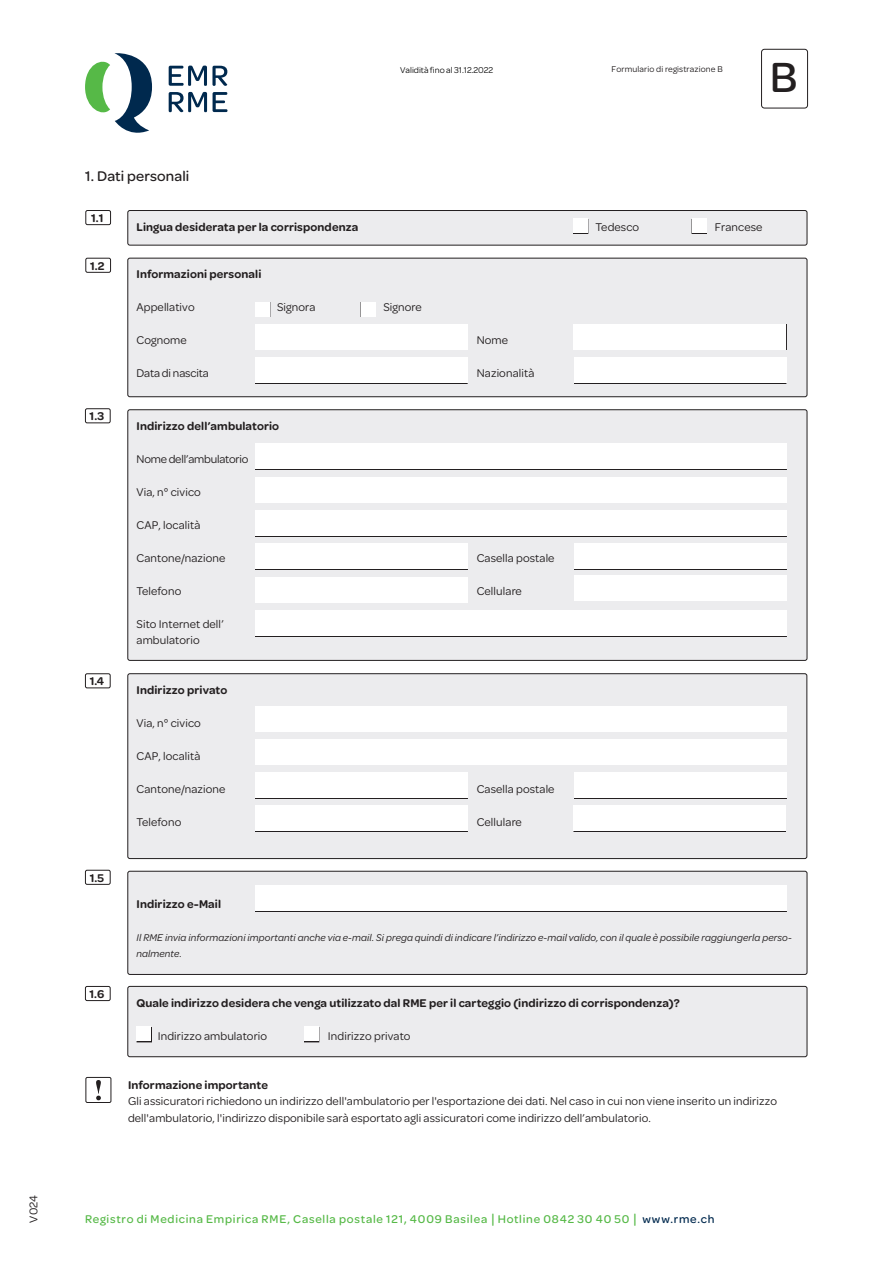
<style>
.page{position:relative;width:893px;height:1263px;background:#fff}
.page>*{position:absolute;margin:0;border:0;box-sizing:border-box;transform-origin:0 0}
._00-ABC{font:500 45px "Omnes";color:#231f20}
._02-Titel-FR{font:500 15px "Omnes";letter-spacing:.01em;color:#231f20}
._03-Lauftext-IT{font:12px/16.5px "Omnes";letter-spacing:.01em;color:#231f20}
._03-Lauftext-IT-Bold{font:600 12px "Omnes";letter-spacing:.01em;color:#231f20}
.t1{font:500 12px "Omnes";letter-spacing:.065em;color:#56b947}
._03-Lauftext-IT-2{font:600 12px "Omnes";letter-spacing:.01em;color:#231f20}
._03-Lauftext-IT-3{font:12px "Omnes";letter-spacing:-.015em;color:#231f20}
._00-Zahlen_positiv{font:600 12px "Omnes";color:#231f20}
._03-Lauftext-IT-4{font:12px "Omnes";letter-spacing:-.01em;color:#231f20}
._03-Info-IT-klein-it{font:italic 10.5px/16.5px "Omnes";letter-spacing:.01em;color:#231f20}
.t2{font:9px "Omnes";letter-spacing:.015em;color:#231f20}
.t3{font:9px "Omnes";color:#000}
.s1{font-size:14.4px}
.s2{color:#00294e}
</style>
<div class="page">
<svg style="left:85px;top:53px;width:67px;height:80px"></svg>
<svg style="left:169px;top:66px;width:58px;height:20px"></svg>
<svg style="left:169px;top:92px;width:38px;height:20px"></svg>
<svg style="left:213px;top:92px;width:14px;height:20px"></svg>
<div style="left:128px;top:258px;width:679px;height:139px;background:#ececee;border-radius:2px"></div>
<div style="left:128px;top:258px;width:679px;height:139px;border:1px solid #231f20;border-radius:2px"></div>
<div style="left:128px;top:210px;width:679px;height:35px;background:#ececee;border-radius:2px"></div>
<div style="left:128px;top:210px;width:679px;height:35px;border:1px solid #231f20;border-radius:2px"></div>
<div style="left:128px;top:986px;width:679px;height:71px;background:#ececee;border-radius:2px"></div>
<div style="left:128px;top:986px;width:679px;height:71px;border:1px solid #231f20;border-radius:2px"></div>
<div style="left:128px;top:871px;width:679px;height:103px;background:#ececee;border-radius:2px"></div>
<div style="left:128px;top:871px;width:679px;height:104px;border:1px solid #231f20;border-radius:2px"></div>
<div style="left:128px;top:410px;width:679px;height:250px;background:#ececee;border-radius:2px"></div>
<div style="left:128px;top:409px;width:679px;height:252px;border:1px solid #231f20;border-radius:2px"></div>
<div style="left:128px;top:674px;width:679px;height:184px;background:#ececee;border-radius:2px"></div>
<div style="left:128px;top:673px;width:679px;height:186px;border:1px solid #231f20;border-radius:2px"></div>
<div style="left:255px;top:886px;width:532px;height:26px;background:#231f20"></div>
<div style="left:255px;top:885px;width:532px;height:26px;background:#fff"></div>
<div style="left:255px;top:444px;width:532px;height:26px;background:#231f20"></div>
<div style="left:255px;top:444px;width:531px;height:25px;background:#fff"></div>
<div style="left:255px;top:477px;width:532px;height:26px;background:#fff"></div>
<div style="left:255px;top:510px;width:532px;height:26px;background:#fff"></div>
<div style="left:255px;top:610px;width:532px;height:26px;background:#fff"></div>
<div style="left:255px;top:544px;width:213px;height:26px;background:#231f20"></div>
<div style="left:255px;top:543px;width:213px;height:26px;background:#fff"></div>
<div style="left:255px;top:577px;width:213px;height:26px;background:#fff"></div>
<div style="left:574px;top:575px;width:213px;height:26px;background:#fff"></div>
<div style="left:574px;top:543px;width:213px;height:26px;background:#fff"></div>
<div style="left:255px;top:706px;width:532px;height:26px;background:#fff"></div>
<div style="left:255px;top:739px;width:532px;height:26px;background:#fff"></div>
<div style="left:255px;top:772px;width:213px;height:26px;background:#fff"></div>
<div style="left:255px;top:805px;width:213px;height:26px;background:#fff"></div>
<div style="left:574px;top:805px;width:212px;height:26px;background:#fff"></div>
<div style="left:574px;top:773px;width:213px;height:26px;background:#231f20"></div>
<div style="left:574px;top:772px;width:212px;height:26px;background:#fff"></div>
<div style="left:574px;top:324px;width:212px;height:26px;background:#fff"></div>
<div style="left:574px;top:358px;width:212px;height:26px;background:#231f20"></div>
<div style="left:574px;top:358px;width:212px;height:25px;background:#fff"></div>
<div style="left:255px;top:324px;width:213px;height:26px;background:#fff"></div>
<div style="left:255px;top:358px;width:213px;height:26px;background:#231f20"></div>
<div style="left:255px;top:358px;width:212px;height:25px;background:#fff"></div>
<div style="left:255px;top:302px;width:15px;height:15px;background:#fff"></div>
<div style="left:573px;top:218px;width:15px;height:15px;background:#fff"></div>
<div style="left:692px;top:218px;width:15px;height:15px;background:#fff"></div>
<svg style="left:136px;top:1027px;width:16px;height:15px"></svg>
<div style="left:137px;top:1026px;width:14px;height:15px;background:#fff"></div>
<svg style="left:304px;top:1027px;width:16px;height:15px"></svg>
<div style="left:304px;top:1026px;width:15px;height:15px;background:#fff"></div>
<div style="left:361px;top:302px;width:15px;height:15px;background:#fff"></div>
<div style="left:761px;top:49px;width:47px;height:59px;border:1px solid #231f20;border-radius:3px"></div>
<div style="left:86px;top:210px;width:25px;height:15px;border:1px solid #231f20;border-radius:2px"></div>
<div style="left:86px;top:258px;width:25px;height:15px;border:1px solid #231f20;border-radius:2px"></div>
<div style="left:85px;top:408px;width:25px;height:15px;border:1px solid #231f20;border-radius:2px"></div>
<div style="left:85px;top:673px;width:25px;height:15px;border:1px solid #231f20;border-radius:2px"></div>
<div style="left:85px;top:870px;width:25px;height:14px;border:1px solid #231f20;border-radius:2px"></div>
<div style="left:85px;top:986px;width:25px;height:15px;border:1px solid #231f20;border-radius:2px"></div>
<div style="left:86px;top:1077px;width:25px;height:26px;border:1px solid #231f20;border-radius:2px"></div>
<svg style="left:96px;top:1080px;width:5px;height:20px"></svg>
<p class="_03-Lauftext-IT" style="left:24px;top:1222px;width:29px;rotate:-90deg">V024</p>
<p class="t3" style="left:400px;top:64px;width:95px">Validità fino al 31.12.2022</p>
<p class="t2" style="left:612px;top:63px;width:113px">Formulario di registrazione B</p>
<p class="_00-ABC" style="left:770px;top:47px;width:29px">B</p>
<p class="_02-Titel-FR" style="left:85px;top:166px;width:106px">1. Dati personali</p>
<p class="_00-Zahlen_positiv" style="left:91px;top:209px;width:14px">1.1</p>
<p class="_00-Zahlen_positiv" style="left:90px;top:257px;width:16px">1.2</p>
<p class="_00-Zahlen_positiv" style="left:90px;top:408px;width:16px">1.3</p>
<p class="_00-Zahlen_positiv" style="left:90px;top:673px;width:16px">1.4</p>
<p class="_00-Zahlen_positiv" style="left:90px;top:869px;width:16px">1.5</p>
<p class="_03-Lauftext-IT-2" style="left:137px;top:218px;width:223px">Lingua desiderata per la corrispondenza</p>
<p class="_03-Lauftext-IT" style="left:596px;top:218px;width:45px">Tedesco</p>
<p class="_03-Lauftext-IT" style="left:715px;top:218px;width:49px">Francese</p>
<p class="_03-Lauftext-IT-Bold" style="left:137px;top:266px;width:126px">Informazioni personali</p>
<p class="_03-Lauftext-IT" style="left:137px;top:298px;width:60px">Appellativo</p>
<p class="_03-Lauftext-IT" style="left:277px;top:298px;width:40px">Signora</p>
<p class="_03-Lauftext-IT" style="left:383px;top:298px;width:40px">Signore</p>
<p class="_03-Lauftext-IT" style="left:137px;top:331px;width:52px">Cognome</p>
<p class="_03-Lauftext-IT" style="left:477px;top:331px;width:33px">Nome</p>
<p class="_03-Lauftext-IT-4" style="left:137px;top:365px;width:74px">Data di nascita</p>
<p class="_03-Lauftext-IT" style="left:477px;top:364px;width:59px">Nazionalità</p>
<p class="_03-Lauftext-IT-Bold" style="left:137px;top:417px;width:144px">Indirizzo dell’ambulatorio</p>
<p class="_03-Lauftext-IT-3" style="left:137px;top:451px;width:114px">Nome dell’ambulatorio</p>
<p class="_03-Lauftext-IT" style="left:137px;top:483px;width:66px">Via, n° civico</p>
<p class="_03-Lauftext-IT" style="left:137px;top:516px;width:65px">CAP, località</p>
<p class="_03-Lauftext-IT" style="left:137px;top:549px;width:91px">Cantone/nazione</p>
<p class="_03-Lauftext-IT" style="left:477px;top:549px;width:79px">Casella postale</p>
<p class="_03-Lauftext-IT" style="left:137px;top:582px;width:46px">Telefono</p>
<p class="_03-Lauftext-IT" style="left:477px;top:582px;width:47px">Cellulare</p>
<p class="_03-Lauftext-IT" style="left:137px;top:615px;width:89px">Sito Internet dell’</p>
<p class="_03-Lauftext-IT" style="left:137px;top:631px;width:65px">ambulatorio</p>
<p class="_03-Lauftext-IT-Bold" style="left:137px;top:681px;width:92px">Indirizzo privato</p>
<p class="_03-Lauftext-IT" style="left:137px;top:714px;width:66px">Via, n° civico</p>
<p class="_03-Lauftext-IT" style="left:137px;top:747px;width:65px">CAP, località</p>
<p class="_03-Lauftext-IT" style="left:137px;top:780px;width:91px">Cantone/nazione</p>
<p class="_03-Lauftext-IT" style="left:477px;top:780px;width:79px">Casella postale</p>
<p class="_03-Lauftext-IT" style="left:137px;top:813px;width:46px">Telefono</p>
<p class="_03-Lauftext-IT" style="left:477px;top:813px;width:47px">Cellulare</p>
<p class="_00-Zahlen_positiv" style="left:89px;top:985px;width:16px">1.6</p>
<p class="_03-Lauftext-IT-Bold" style="left:137px;top:895px;width:86px">Indirizzo e-Mail</p>
<p class="_03-Info-IT-klein-it" style="left:137px;top:929px;width:657px">Il RME invia informazioni importanti anche via e-mail. Si prega quindi di indicare l’indirizzo e-mail valido, con il quale è possibile raggiungerla perso&shy;nalmente.</p>
<p class="_03-Lauftext-IT-Bold" style="left:137px;top:994px;width:545px">Quale indirizzo desidera che venga utilizzato dal RME per il carteggio (indirizzo di corrispondenza)?</p>
<p class="_03-Lauftext-IT" style="left:158px;top:1026px;width:111px">Indirizzo ambulatorio</p>
<p class="_03-Lauftext-IT" style="left:328px;top:1026px;width:84px">Indirizzo privato</p>
<p class="_03-Lauftext-IT-Bold" style="left:128px;top:1076px;width:142px">Informazione importante</p>
<p class="_03-Lauftext-IT" style="left:128px;top:1092px;width:650px">Gli assicuratori richiedono un indirizzo dell'ambulatorio per l'esportazione dei dati. Nel caso in cui non viene inserito un indirizzo dell'ambulatorio, l'indirizzo disponibile sarà esportato agli assicuratori come indirizzo dell’ambulatorio.</p>
<p class="t1" style="left:85px;top:1211px;width:631px">Registro di Medicina Empirica RME, Casella postale 121<span class="s1">,</span> 4009 Basilea <span class="s1">|</span> Hotline 0842 30 40 50 <span class="s1">|</span> <span class="s2">www.rme.ch</span></p>
</div>
